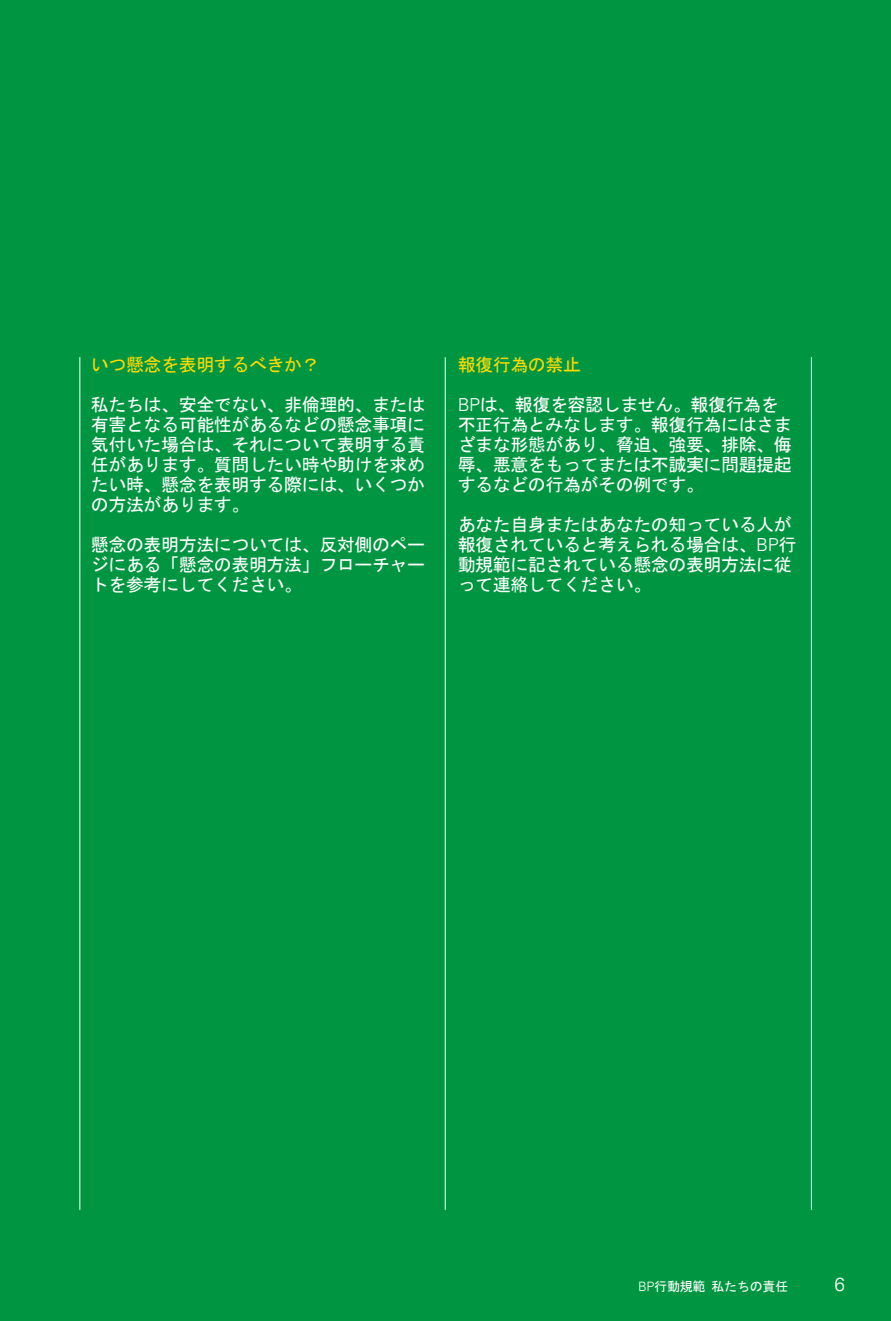
<style>
.page{position:relative;width:891px;height:1321px;background:#fff}
.page>*{position:absolute;margin:0;border:0;box-sizing:border-box;transform-origin:0 0}
.t1{font:300 19px "Univers LT";color:#fff}
.t2{font:18px/20px "MS Gothic";letter-spacing:-.025em;color:#fff;text-align:justify}
.t3{font:18px "MS Gothic";letter-spacing:-.025em;color:#ffda00}
.t4{font:13px "MS Gothic";letter-spacing:-.02em;color:#fff}
.s1{font-family:"Univers LT";font-weight:300}
</style>
<div class="page">
<div style="left:0;top:0;width:890px;height:1321px;background:#009641"></div>
<hr style="left:810px;top:357px;width:1px;height:853px;background:#fff">
<hr style="left:79px;top:357px;width:1px;height:853px;background:#fff">
<hr style="left:444px;top:357px;width:1px;height:853px;background:#fff">
<p class="t3" style="left:91px;top:356px;width:230px">いつ懸念を表明するべきか？</p>
<p class="t2" style="left:91px;top:395px;width:335px">私たちは、安全でない、非倫理的、または有害となる可能性があるなどの懸念事項に気付いた場合は、それについて表明する責任があります。質問したい時や助けを求めたい時、懸念を表明する際には、いくつかの方法があります。</p>
<p class="t2" style="left:91px;top:534px;width:335px">懸念の表明方法については、反対側のページにある「懸念の表明方法」フローチャートを参考にしてください。</p>
<p class="t3" style="left:457px;top:356px;width:125px">報復行為の禁止</p>
<p class="t2" style="left:457px;top:394px;width:335px;text-align:left"><span class="s1">BP</span>は、報復を容認しません。報復行為を不正行為とみなします。報復行為にはさまざまな形態があり、脅迫、強要、排除、侮辱、悪意をもってまたは不誠実に問題提起するなどの行為がその例です。</p>
<p class="t2" style="left:457px;top:514px;width:340px;text-align:left">あなた自身またはあなたの知っている人が報復されていると考えられる場合は、<span class="s1">BP</span>行動規範に記されている懸念の表明方法に従って連絡してください。</p>
<p class="t4" style="left:638px;top:1279px;width:151px"><span class="s1">BP</span>行動規範私たちの責任</p>
<p class="t1" style="left:834px;top:1272px;width:12px">6</p>
</div>
